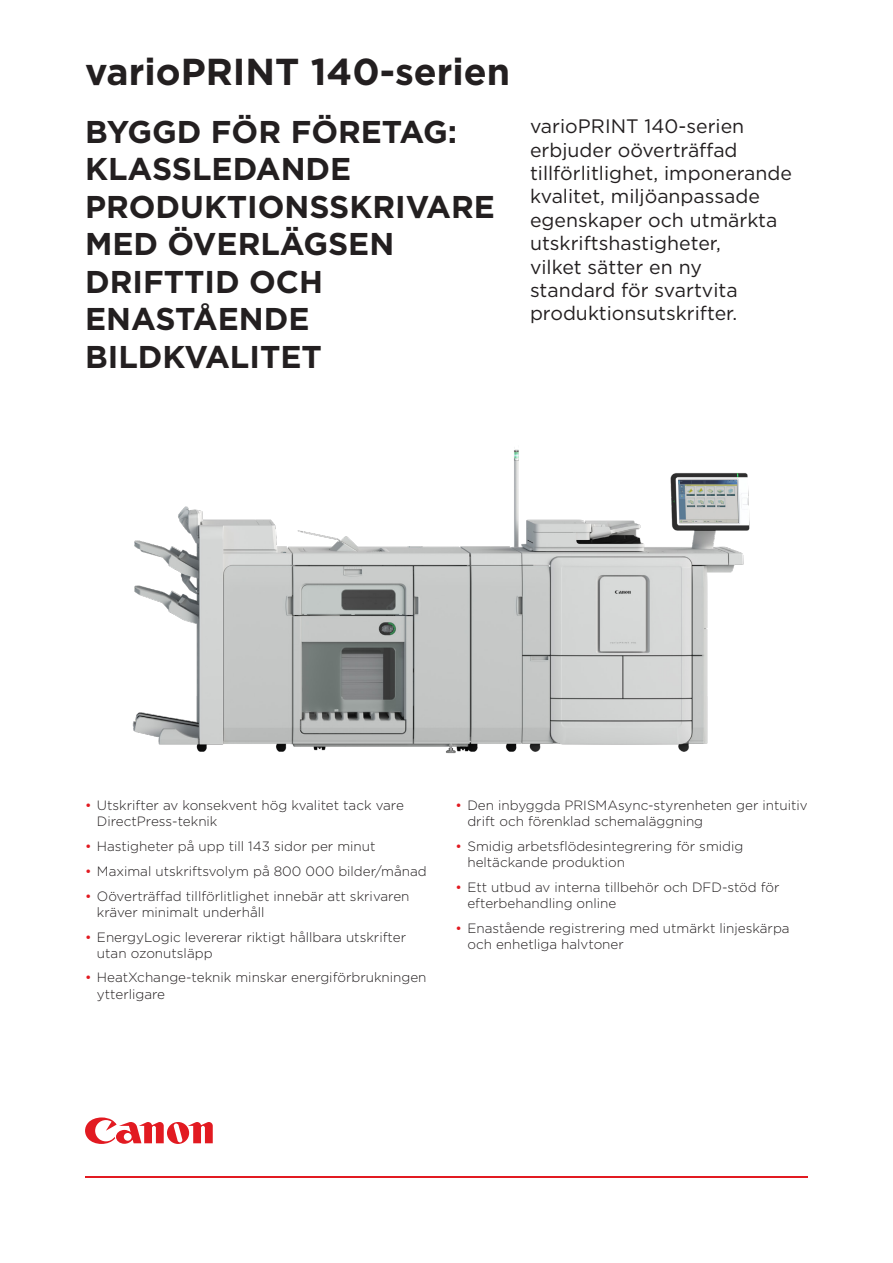
<style>
.page{position:relative;width:893px;height:1263px;background:#fff}
.page>*{position:absolute;margin:0;border:0;box-sizing:border-box;transform-origin:0 0}
.COVER_HEADER_SMALL{font:700 37.5px "Gotham";color:#231f20}
.COVER_HEADER_SMALL-2{font:700 31.5px/37.5px "Gotham";color:#231f20}
.INTRO{font:19.5px/23.4px "Gotham";color:#231f20}
.t1{font:300 13.5px/16.2px "Gotham";color:#231f20}
.s1{font-weight:400;color:#e21a21}
</style>
<div class="page">
<img style="left:132px;top:447px;width:618px;height:307px">
<svg style="left:85px;top:1117px;width:128px;height:27px"></svg>
<hr style="left:85px;top:1176px;width:723px;height:2px;background:#e21a21">
<p class="COVER_HEADER_SMALL" style="left:85px;top:47px;width:427px">varioPRINT 140-serien</p>
<p class="COVER_HEADER_SMALL-2" style="left:85px;top:113px;width:411px">BYGGD FÖR FÖRETAG:<br>KLASSLEDANDE<br>PRODUKTIONSSKRIVARE<br>MED ÖVERLÄGSEN<br>DRIFTTID OCH<br>ENASTÅENDE<br>BILDKVALITET</p>
<p class="INTRO" style="left:530px;top:114px;width:264px">varioPRINT 140-serien erbjuder oöverträffad tillförlitlighet, imponerande kvalitet, miljöanpassade egenskaper och utmärkta utskriftshastigheter,<br>vilket sätter en ny standard för svartvita produktionsutskrifter.</p>
<p class="t1" style="left:97px;top:797px;width:308px;text-indent:-12px"><span class="s1">•</span> Utskrifter av konsekvent hög kvalitet tack vare<br>DirectPress-teknik</p>
<p class="t1" style="left:85px;top:838px;width:292px"><span class="s1">•</span> Hastigheter på upp till 143 sidor per minut</p>
<p class="t1" style="left:85px;top:863px;width:343px"><span class="s1">•</span> Maximal utskriftsvolym på 800 000 bilder/månad</p>
<p class="t1" style="left:97px;top:887px;width:314px;text-indent:-12px"><span class="s1">•</span> Oöverträffad tillförlitlighet innebär att skrivaren kräver minimalt underhåll</p>
<p class="t1" style="left:97px;top:928px;width:311px;text-indent:-12px"><span class="s1">•</span> EnergyLogic levererar riktigt hållbara utskrifter utan ozonutsläpp</p>
<p class="t1" style="left:97px;top:969px;width:331px;text-indent:-12px"><span class="s1">•</span> HeatXchange-teknik minskar energiförbrukningen ytterligare</p>
<p class="t1" style="left:467px;top:797px;width:342px;text-indent:-12px"><span class="s1">•</span> Den inbyggda PRISMAsync-styrenheten ger intuitiv drift och förenklad schemaläggning</p>
<p class="t1" style="left:467px;top:838px;width:277px;text-indent:-12px"><span class="s1">•</span> Smidig arbetsflödesintegrering för smidig heltäckande produktion</p>
<p class="t1" style="left:467px;top:879px;width:314px;text-indent:-12px"><span class="s1">•</span> Ett utbud av interna tillbehör och DFD-stöd för efterbehandling online</p>
<p class="t1" style="left:467px;top:920px;width:324px;text-indent:-12px"><span class="s1">•</span> Enastående registrering med utmärkt linjeskärpa och enhetliga halvtoner</p>
</div>
